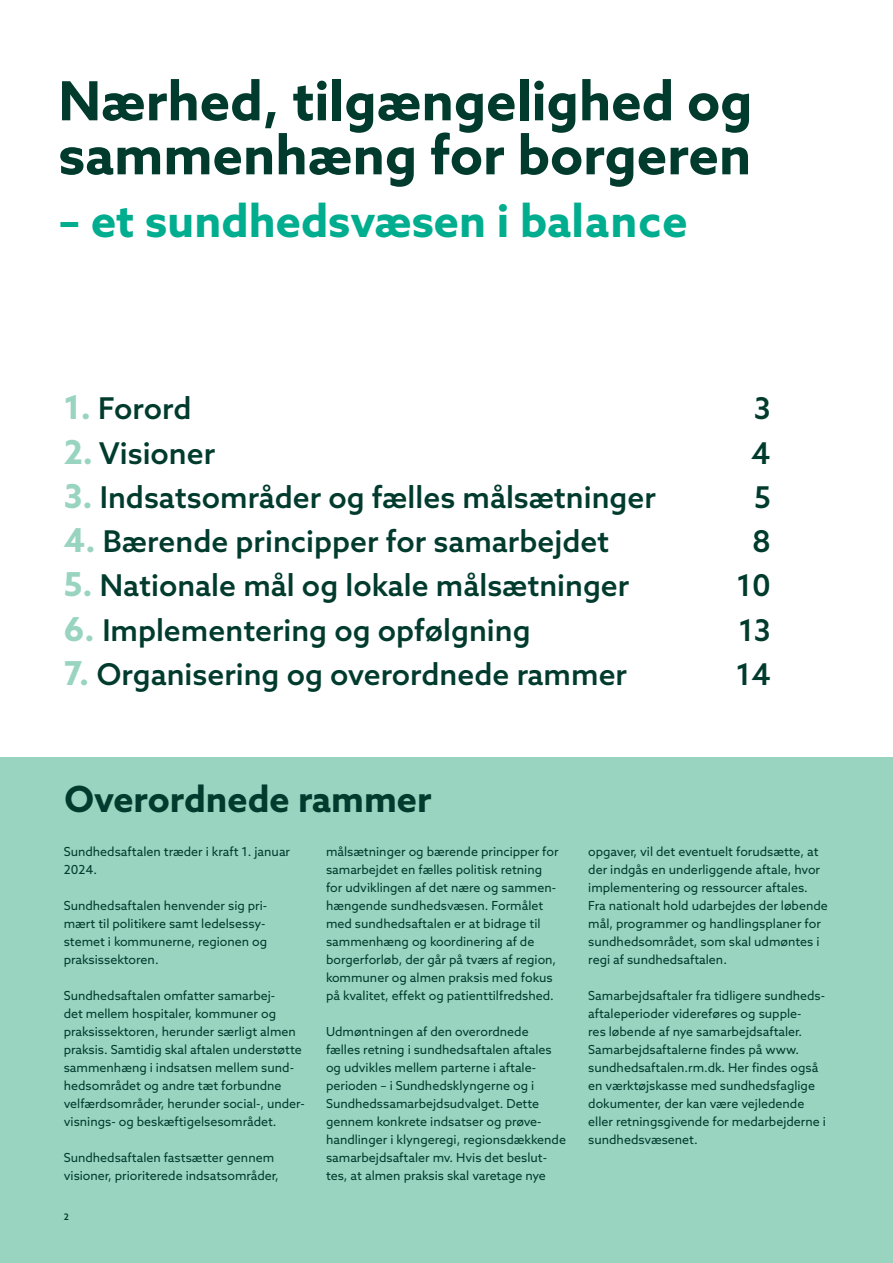
<style>
.page{position:relative;width:893px;height:1263px;background:#fff}
.page>*{position:absolute;margin:0;border:0;box-sizing:border-box;transform-origin:0 0}
.t1{font:700 54px/54px "Azo Sans";color:#003b2d}
.t2{font:700 45px "Azo Sans";color:#00ad8e}
.t3{font:700 36px "Azo Sans";color:#003b2d}
.t4{font:500 30px "Azo Sans";color:#003b2d}
.t5{font:12.45px/18px "Azo Sans";color:#003b2d}
.t6{font:500 9px "Azo Sans";color:#003b2d}
.s1{font-weight:700;font-size:33px;color:#98d4c0}
</style>
<div class="page">
<hr style="left:892px;top:0;width:1px;height:1263px;background:#e9f5f0">
<div style="left:0;top:758px;width:893px;height:505px;background:#98d4c0"></div>
<h1 class="t1" style="left:58px;top:73px;width:696px">Nærhed, tilgængelighed og sammenhæng for borgeren</h1>
<h2 class="t2" style="left:58px;top:191px;width:631px">– et sundhedsvæsen i balance</h2>
<h3 class="t4" style="left:64px;top:389px;width:129px"><span class="s1">1.</span> Forord</h3>
<h3 class="t4" style="left:754px;top:389px;width:18px">3</h3>
<h3 class="t4" style="left:64px;top:433px;width:153px"><span class="s1">2.</span> Visioner</h3>
<h3 class="t4" style="left:751px;top:433px;width:21px">4</h3>
<h3 class="t4" style="left:64px;top:477px;width:594px"><span class="s1">3.</span> Indsatsområder og fælles målsætninger</h3>
<h3 class="t4" style="left:754px;top:477px;width:18px">5</h3>
<h3 class="t4" style="left:64px;top:521px;width:547px"><span class="s1">4.</span> Bærende principper for samarbejdet</h3>
<h3 class="t4" style="left:752px;top:521px;width:20px">8</h3>
<h3 class="t4" style="left:64px;top:566px;width:567px"><span class="s1">5.</span> Nationale mål og lokale målsætninger</h3>
<h3 class="t4" style="left:737px;top:566px;width:36px">10</h3>
<h3 class="t4" style="left:64px;top:610px;width:468px"><span class="s1">6.</span> Implementering og opfølgning</h3>
<h3 class="t4" style="left:738px;top:610px;width:34px">13</h3>
<h3 class="t4" style="left:64px;top:654px;width:565px"><span class="s1">7.</span> Organisering og overordnede rammer</h3>
<h3 class="t4" style="left:736px;top:654px;width:36px">14</h3>
<h3 class="t3" style="left:64px;top:775px;width:369px">Overordnede rammer</h3>
<p class="t5" style="left:64px;top:842px;width:228px">Sundhedsaftalen træder i kraft 1. januar<br>2024.</p>
<p class="t5" style="left:64px;top:896px;width:205px">Sundhedsaftalen henvender sig pri&shy;mært til politikere samt ledelsessy&shy;stemet i kommunerne, regionen og praksissektoren.</p>
<p class="t5" style="left:64px;top:986px;width:242px">Sundhedsaftalen omfatter samarbej-<br>det mellem hospitaler, kommuner og praksissektoren, herunder særligt almen praksis. Samtidig skal aftalen understøtte sammenhæng i indsatsen mellem sund&shy;hedsområdet og andre tæt forbundne velfærdsområder, herunder social-, under&shy;visnings- og beskæftigelsesområdet.</p>
<p class="t5" style="left:64px;top:1148px;width:216px">Sundhedsaftalen fastsætter gennem visioner, prioriterede indsatsområder,</p>
<p class="t6" style="left:64px;top:1211px;width:7px">2</p>
<p class="t5" style="left:326px;top:842px;width:234px">målsætninger og bærende principper for samarbejdet en fælles politisk retning for udviklingen af det nære og sammen&shy;hængende sundhedsvæsen. Formålet med sundhedsaftalen er at bidrage til sammenhæng og koordinering af de borgerforløb, der går på tværs af region, kommuner og almen praksis med fokus på kvalitet, effekt og patienttilfredshed.</p>
<p class="t5" style="left:326px;top:1022px;width:241px">Udmøntningen af den overordnede fælles retning i sundhedsaftalen aftales og udvikles mellem parterne i aftale&shy;perioden – i Sundhedsklyngerne og i Sundhedssamarbejdsudvalget. Dette gennem konkrete indsatser og prøve&shy;handlinger i klyngeregi, regionsdækkende samarbejdsaftaler mv. Hvis det beslut&shy;tes, at almen praksis skal varetage nye</p>
<p class="t5" style="left:588px;top:842px;width:241px">opgaver, vil det eventuelt forudsætte, at der indgås en underliggende aftale, hvor implementering og ressourcer aftales.<br>Fra nationalt hold udarbejdes der løbende mål, programmer og handlingsplaner for sundhedsområdet, som skal udmøntes i regi af sundhedsaftalen.</p>
<p class="t5" style="left:588px;top:986px;width:239px">Samarbejdsaftaler fra tidligere sundheds&shy;aftaleperioder videreføres og supple-<br>res løbende af nye samarbejdsaftaler.<br>Samarbejdsaftalerne findes på www. sundhedsaftalen.rm.dk. Her findes også en værktøjskasse med sundhedsfaglige dokumenter, der kan være vejledende eller retningsgivende for medarbejderne i sundhedsvæsenet.</p>
</div>
